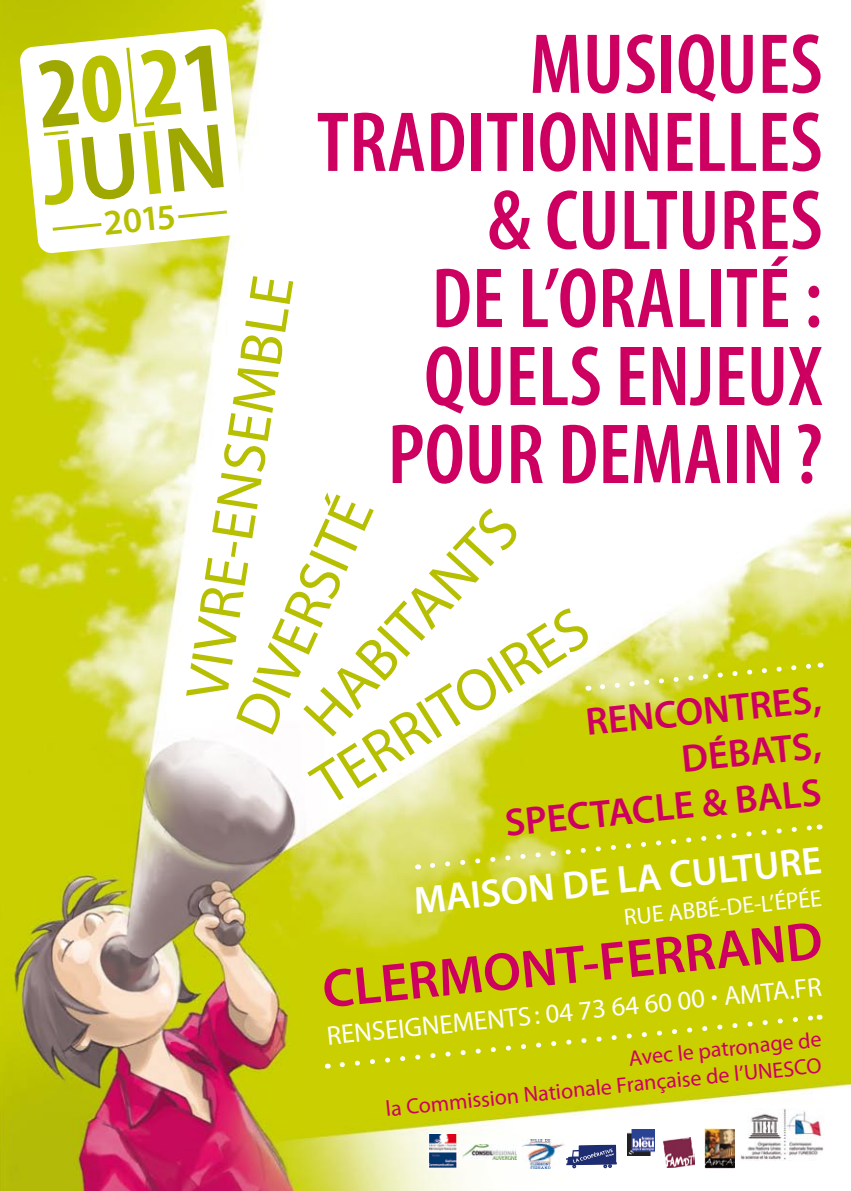
<style>
.page{position:relative;width:851px;height:1191px;background:#fff}
.page>*{position:absolute;margin:0;border:0;box-sizing:border-box;transform-origin:0 0}
.t1{font:700 condensed 100.6px "Myriad Pro";color:#9ea800}
.t2{font:600 93.2px "Myriad Pro";color:#b6bf00}
.t3{font:600 condensed 86px/78px "Myriad Pro";color:#cd0062;text-align:right}
.t4{font:60px "Myriad Pro";color:#b6bf00}
.t5{font:600 53.8px "Myriad Pro";color:#cd0062}
.t6{font:600 39px/46px "Myriad Pro";color:#cd0062;text-align:right}
.t7{font:600 39px "Myriad Pro";color:#fff}
.t8{font:600 35.8px "Myriad Pro";color:#b6bf00}
.t9{font:26.8px "Myriad Pro";color:#fff}
.t10{font:23.6px "Myriad Pro";color:#fff}
.t11{font:22px "Myriad Pro";color:#cd0062}
.s1{color:#b6bf00}
.s2{color:#9ea800}
.s3{font-weight:700}
</style>
<div class="page">
<img style="left:0;top:0;width:850px;height:1191px">
<svg style="left:427px;top:822px;width:393px;height:49px;background:#ced31d"></svg>
<svg style="left:19px;top:28px;width:226px;height:226px"></svg>
<svg style="left:124px;top:45px;width:33px;height:83px"></svg>
<svg style="left:41px;top:129px;width:30px;height:9px"></svg>
<svg style="left:50px;top:221px;width:54px;height:11px"></svg>
<svg style="left:175px;top:209px;width:55px;height:11px"></svg>
<svg style="left:597px;top:660px;width:224px;height:32px;background:#d4d83d"></svg>
<div style="left:336px;top:1012px;width:484px;height:58px;background:#cacf00"></div>
<div style="left:428px;top:1133px;width:29px;height:35px;background:#fff"></div>
<img style="left:429px;top:1134px;width:28px;height:34px">
<img style="left:522px;top:1139px;width:42px;height:29px">
<img style="left:663px;top:1137px;width:31px;height:30px">
<img style="left:704px;top:1128px;width:30px;height:40px">
<img style="left:462px;top:1144px;width:54px;height:15px">
<svg style="left:566px;top:1144px;width:50px;height:24px"></svg>
<img style="left:739px;top:1108px;width:85px;height:52px">
<img style="left:628px;top:1129px;width:26px;height:26px">
<p class="t3" style="left:316px;top:24px;width:507px">MUSIQUES<br>TRADITIONNELLES &amp; CULTURES<br>DE L’ORALITÉ :<br>QUELS ENJEUX<br>POUR DEMAIN ?</p>
<p class="t1" style="left:31px;top:32px;width:190px;rotate:-6deg">2<span class="s1">0 2</span>1</p>
<p class="t2" style="left:35px;top:115px;width:188px;rotate:-6deg">J<span class="s2">U</span>I<span class="s2">N</span></p>
<p class="t8" style="left:101px;top:201px;width:74px;rotate:-6deg">2015</p>
<p class="t4" style="left:170px;top:693px;width:430px;rotate:-81deg">VIVRE-ENSEMBLE</p>
<p class="t4" style="left:219px;top:716px;width:254px;rotate:-66deg">DIVERSITÉ</p>
<p class="t4" style="left:288px;top:700px;width:285px;rotate:-47deg">HABITANTS</p>
<p class="t4" style="left:298px;top:758px;width:315px;rotate:-32deg">TERRITOIRES</p>
<p class="t6" style="left:583px;top:699px;width:238px;rotate:-6deg">RENCONTRES,</p>
<p class="t6" style="left:497px;top:754px;width:324px;rotate:-6deg">DÉBATS,<br>SPECTACLE &amp; BALS</p>
<p class="t7" style="left:411px;top:877px;width:411px;rotate:-6deg">MAISON DE LA CULTURE</p>
<p class="t10" style="left:622px;top:903px;width:200px;rotate:-6deg">RUE ABBÉ-DE-L’ÉPÉE</p>
<p class="t5" style="left:319px;top:957px;width:503px;rotate:-6deg">CLERMONT-FERRAND</p>
<p class="t9" style="left:325px;top:1020px;width:498px;rotate:-6deg">RENSEIGNEMENTS : 04 73 64 60 00 <span class="s3">·</span> AMTA.FR</p>
<p class="t11" style="left:627px;top:1045px;width:195px;rotate:-6deg">Avec le patronage de</p>
<p class="t11" style="left:384px;top:1096px;width:439px;rotate:-6deg">la Commission Nationale Française de l’UNESCO</p>
</div>
